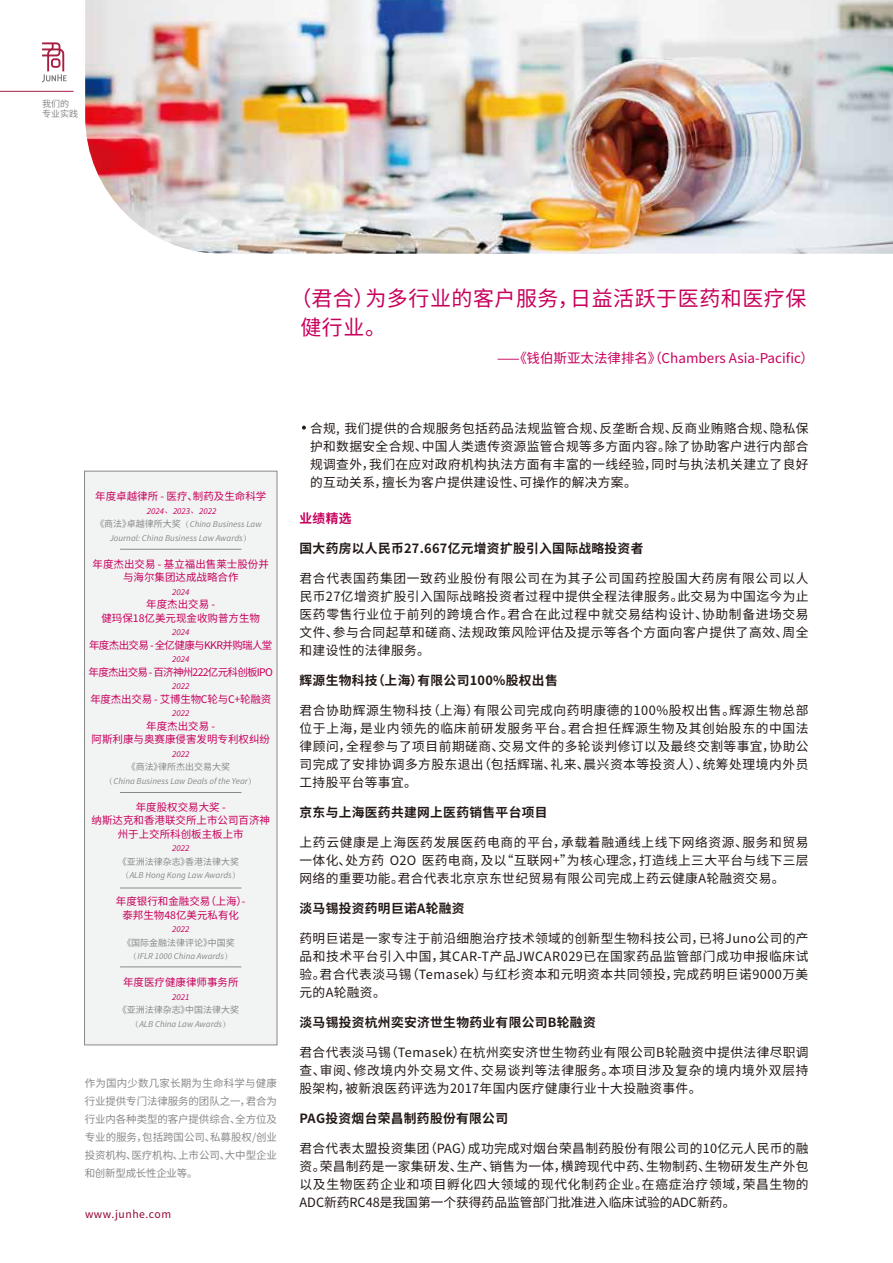
<style>
.page{position:relative;width:893px;height:1263px;background:#fff}
.page>*{position:absolute;margin:0;border:0;box-sizing:border-box;transform-origin:0 0}
.t1{font:21px/28.5px "Source Han Sans CN";letter-spacing:.025em;color:#c7005c}
.t2{font:13.5px "Source Han Sans CN";color:#c7005c}
.t3{font:12.75px/18px "Source Han Sans CN";letter-spacing:.025em;color:#221815;text-align:justify}
.t4{font:700 12.75px "Source Han Sans CN";letter-spacing:.025em;color:#221815}
.t5{font:700 12.75px "Source Han Sans CN";color:#c7005c}
.t6{font:10.5px/13.5px "Source Han Sans CN";color:#c7005c;text-align:center}
.t7{font:10.5px/18px "Source Han Sans CN";letter-spacing:-.01em;color:#898989;text-align:justify}
.t8{font:10.5px "Source Han Sans CN";letter-spacing:-.07em;color:#c7005c}
.t9{font:10.5px "Source Han Sans CN";letter-spacing:-.06em;color:#c7005c}
.t10{font:10.5px "Source Han Sans CN";letter-spacing:-.02em;color:#c7005c}
.t11{font:10.5px "Source Han Sans CN";letter-spacing:.05em;color:#930038}
.t12{font:italic 9px "Source Sans Pro";color:#898989}
.t13{font:9px/10.8px "Source Han Sans CN";color:#898989}
.t14{font:italic 9px "Source Sans Pro";color:#c7005c}
.s1{font-family:"Adobe Song Std";font-weight:300;font-style:normal}
.s2{font-family:"Source Han Sans CN";font-style:normal}
</style>
<div class="page">
<img style="left:85px;top:0;width:808px;height:254px">
<svg style="left:42px;top:42px;width:25px;height:40px"></svg>
<hr style="left:0;top:91px;width:74px;height:1px;background:#a71e41">
<div style="left:84px;top:471px;width:193px;height:574px;background:#f2f3f3;border:1px solid #898989"></div>
<hr style="left:120px;top:967px;width:121px;height:1px;background:#898989">
<hr style="left:120px;top:888px;width:121px;height:1px;background:#898989">
<hr style="left:120px;top:792px;width:121px;height:1px;background:#898989">
<hr style="left:120px;top:549px;width:121px;height:1px;background:#898989">
<svg style="left:302px;top:426px;width:4px;height:4px"></svg>
<p class="t13" style="left:42px;top:98px;width:37px">我们的专业实践</p>
<p class="t6" style="left:95px;top:490px;width:173px">年度卓越律所 - 医疗、制药及生命科学</p>
<p class="t14" style="left:147px;top:505px;width:71px">2024<span class="s1">、</span>2023<span class="s1">、</span>2022</p>
<p class="t12" style="left:95px;top:518px;width:168px"><span class="s2">《商法》卓越律所大奖</span><span class="s1">（</span>China Business Law</p>
<p class="t12" style="left:110px;top:532px;width:144px">Journal: China Business Law Awards<span class="s1">）</span></p>
<p class="t6" style="left:93px;top:557px;width:178px">年度杰出交易 - 基立福出售莱士股份并与海尔集团达成战略合作</p>
<p class="t14" style="left:172px;top:586px;width:19px">2024</p>
<p class="t6" style="left:101px;top:598px;width:160px">年度杰出交易 -<br>健玛保18亿美元现金收购普方生物</p>
<p class="t14" style="left:172px;top:626px;width:19px">2024</p>
<p class="t9" style="left:89px;top:639px;width:185px">年度杰出交易 - 全亿健康与KKR并购瑞人堂</p>
<p class="t14" style="left:172px;top:653px;width:19px">2024</p>
<p class="t8" style="left:89px;top:666px;width:186px">年度杰出交易 - 百济神州222亿元科创板IPO</p>
<p class="t14" style="left:172px;top:680px;width:19px">2022</p>
<p class="t10" style="left:90px;top:693px;width:182px">年度杰出交易 - 艾博生物C轮与C+轮融资</p>
<p class="t14" style="left:172px;top:707px;width:19px">2022</p>
<p class="t6" style="left:92px;top:719px;width:180px">年度杰出交易 -<br>阿斯利康与奥赛康侵害发明专利权纠纷</p>
<p class="t14" style="left:172px;top:748px;width:19px">2022</p>
<p class="t13" style="left:127px;top:762px;width:105px">《商法》律所杰出交易大奖</p>
<p class="t12" style="left:105px;top:775px;width:154px"><span class="s1">（</span>China Business Law Deals of the Year<span class="s1">）</span></p>
<p class="t6" style="left:92px;top:800px;width:180px">年度股权交易大奖 -<br>纳斯达克和香港联交所上市公司百济神州于上交所科创板主板上市</p>
<p class="t14" style="left:172px;top:842px;width:19px">2022</p>
<p class="t13" style="left:118px;top:856px;width:123px">《亚洲法律杂志》香港法律大奖</p>
<p class="t12" style="left:121px;top:869px;width:122px"><span class="s1">（</span>ALB Hong Kong Law Awards<span class="s1">）</span></p>
<p class="t6" style="left:116px;top:895px;width:132px">年度银行和金融交易（上海）-泰邦生物48亿美元私有化</p>
<p class="t14" style="left:172px;top:923px;width:19px">2022</p>
<p class="t13" style="left:122px;top:937px;width:114px">《国际金融法律评论》中国奖</p>
<p class="t12" style="left:129px;top:950px;width:106px"><span class="s1">（</span>IFLR 1000 China Awards<span class="s1">）</span></p>
<p class="t6" style="left:123px;top:976px;width:117px">年度医疗健康律师事务所</p>
<p class="t14" style="left:172px;top:991px;width:19px">2021</p>
<p class="t13" style="left:118px;top:1005px;width:123px">《亚洲法律杂志》中国法律大奖</p>
<p class="t12" style="left:130px;top:1018px;width:102px"><span class="s1">（</span>ALB China Law Awards<span class="s1">）</span></p>
<p class="t7" style="left:85px;top:1074px;width:194px">作为国内少数几家长期为生命科学与健康行业提供专门法律服务的团队之一，君合为行业内各种类型的客户提供综合、全方位及专业的服务，包括跨国公司、私募股权/创业投资机构、医疗机构、上市公司、大中型企业和创新型成长性企业等。</p>
<p class="t11" style="left:85px;top:1208px;width:88px">www.junhe.com</p>
<h1 class="t1" style="left:300px;top:285px;width:508px;text-indent:-10px">（君合）为多行业的客户服务，日益活跃于医药和医疗保健行业。</h1>
<p class="t2" style="left:497px;top:351px;width:318px">⸺《钱伯斯亚太法律排名》（Chambers Asia-Pacific）</p>
<p class="t3" style="left:310px;top:419px;width:500px">合规, 我们提供的合规服务包括药品法规监管合规、反垄断合规、反商业贿赂合规、隐私保护和数据安全合规、中国人类遗传资源监管合规等多方面内容。除了协助客户进行内部合规调查外，我们在应对政府机构执法方面有丰富的一线经验，同时与执法机关建立了良好的互动关系，擅长为客户提供建设性、可操作的解决方案。</p>
<p class="t5" style="left:300px;top:511px;width:53px">业绩精选</p>
<p class="t4" style="left:300px;top:541px;width:345px">国大药房以人民币27.667亿元增资扩股引入国际战略投资者</p>
<p class="t3" style="left:300px;top:569px;width:511px">君合代表国药集团一致药业股份有限公司在为其子公司国药控股国大药房有限公司以人民币27亿增资扩股引入国际战略投资者过程中提供全程法律服务。此交易为中国迄今为止医药零售行业位于前列的跨境合作。君合在此过程中就交易结构设计、协助制备进场交易文件、参与合同起草和磋商、法规政策风险评估及提示等各个方面向客户提供了高效、周全和建设性的法律服务。</p>
<p class="t4" style="left:300px;top:673px;width:260px">辉源生物科技（上海）有限公司100%股权出售</p>
<p class="t3" style="left:300px;top:701px;width:511px">君合协助辉源生物科技（上海）有限公司完成向药明康德的100%股权出售。辉源生物总部位于上海，是业内领先的临床前研发服务平台。君合担任辉源生物及其创始股东的中国法律顾问，全程参与了项目前期磋商、交易文件的多轮谈判修订以及最终交割等事宜，协助公司完成了安排协调多方股东退出（包括辉瑞、礼来、晨兴资本等投资人）、统筹处理境内外员工持股平台等事宜。</p>
<p class="t4" style="left:300px;top:805px;width:249px">京东与上海医药共建网上医药销售平台项目</p>
<p class="t3" style="left:300px;top:833px;width:511px">上药云健康是上海医药发展医药电商的平台，承载着融通线上线下网络资源、服务和贸易一体化、处方药 O2O 医药电商，及以“互联网+”为核心理念，打造线上三大平台与线下三层网络的重要功能。君合代表北京京东世纪贸易有限公司完成上药云健康A轮融资交易。</p>
<p class="t4" style="left:300px;top:901px;width:166px">淡马锡投资药明巨诺A轮融资</p>
<p class="t3" style="left:300px;top:929px;width:511px">药明巨诺是一家专注于前沿细胞治疗技术领域的创新型生物科技公司，已将Juno公司的产品和技术平台引入中国，其CAR-T产品JWCAR029已在国家药品监管部门成功申报临床试验。君合代表淡马锡（Temasek）与红杉资本和元明资本共同领投，完成药明巨诺9000万美元的A轮融资。</p>
<p class="t4" style="left:300px;top:1015px;width:298px">淡马锡投资杭州奕安济世生物药业有限公司B轮融资</p>
<p class="t3" style="left:300px;top:1043px;width:511px">君合代表淡马锡（Temasek）在杭州奕安济世生物药业有限公司B轮融资中提供法律尽职调查、审阅、修改境内外交易文件、交易谈判等法律服务。本项目涉及复杂的境内境外双层持股架构，被新浪医药评选为2017年国内医疗健康行业十大投融资事件。</p>
<p class="t4" style="left:300px;top:1111px;width:210px">PAG投资烟台荣昌制药股份有限公司</p>
<p class="t3" style="left:300px;top:1139px;width:511px">君合代表太盟投资集团（PAG）成功完成对烟台荣昌制药股份有限公司的10亿元人民币的融资。荣昌制药是一家集研发、生产、销售为一体，横跨现代中药、生物制药、生物研发生产外包以及生物医药企业和项目孵化四大领域的现代化制药企业。在癌症治疗领域，荣昌生物的ADC新药RC48是我国第一个获得药品监管部门批准进入临床试验的ADC新药。</p>
</div>
